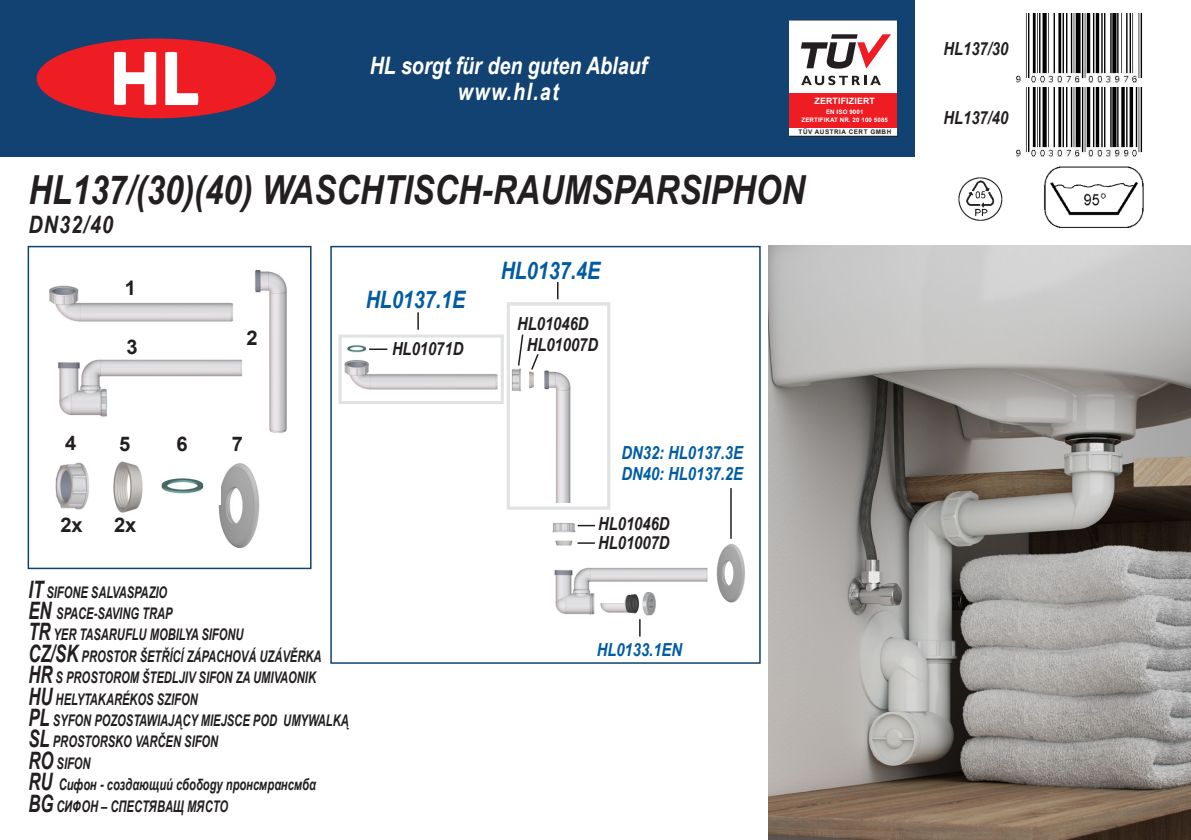
<style>
.page{position:relative;width:1191px;height:840px;background:#fff}
.page>*{position:absolute;margin:0;border:0;box-sizing:border-box;transform-origin:0 0}
.t1{font:italic 700 40px "Arial Narrow";color:#231f20}
.t2{font:italic 700 24px "Arial Narrow";color:#fff}
._1_Bezeichnung{font:italic 700 24px "Arial Narrow";color:#015ca3}
.t3{font:italic 700 24px "Arial Narrow";letter-spacing:.05em;color:#231f20}
.t4{font:700 20.2px "Arial";color:#231f20}
.t5{font:italic 700 18px "Arial Narrow";color:#231f20}
.t6{font:italic 700 18px "Arial Narrow";color:#015ca3}
.t7{font:italic 700 16px "Arial Narrow";color:#231f20;scale:.85 1}
.t8{font:700 8.8px "Arial";letter-spacing:.02em;color:#fff}
.t9{font:700 6.4px "Arial";letter-spacing:.08em;color:#231f20}
.t10{font:700 6.2px/7.8px "Arial";letter-spacing:.02em;color:#fff;text-align:center}
.s1{font-size:24px}
</style>
<div class="page">
<div style="left:330px;top:246px;width:430px;height:417px;border:2px solid #124271"></div>
<div style="left:28px;top:246px;width:283px;height:323px;border:2px solid #124271"></div>
<div style="left:0;top:0;width:914px;height:156px;background:#124271"></div>
<div style="left:37px;top:38px;width:239px;height:80px;background:#ee1d23;border-radius:50%"></div>
<svg style="left:165px;top:52px;width:34px;height:53px"></svg>
<svg style="left:114px;top:52px;width:42px;height:53px"></svg>
<svg style="left:789px;top:21px;width:108px;height:115px;background:#e49ea0"></svg>
<img style="left:1016px;top:14px;width:127px;height:68px">
<img style="left:1016px;top:88px;width:127px;height:68px">
<img style="left:1044px;top:166px;width:100px;height:62px">
<img style="left:958px;top:178px;width:45px;height:42px">
<img style="left:49px;top:285px;width:184px;height:37px">
<img style="left:254px;top:270px;width:33px;height:163px">
<img style="left:58px;top:359px;width:184px;height:58px">
<img style="left:55px;top:462px;width:34px;height:48px">
<img style="left:113px;top:461px;width:30px;height:52px">
<img style="left:218px;top:463px;width:42px;height:86px">
<img style="left:161px;top:463px;width:59px;height:41px">
<img style="left:716px;top:531px;width:29px;height:72px">
<img style="left:554px;top:567px;width:154px;height:70px">
<img style="left:344px;top:345px;width:154px;height:45px">
<img style="left:552px;top:523px;width:28px;height:23px">
<img style="left:511px;top:368px;width:60px;height:134px">
<svg style="left:369px;top:348px;width:18px;height:2px"></svg>
<div style="left:338px;top:334px;width:166px;height:70px;border:3px solid #e1e2e4"></div>
<div style="left:507px;top:302px;width:103px;height:207px;border:3px solid #e1e2e4"></div>
<svg style="left:517px;top:334px;width:7px;height:32px"></svg>
<svg style="left:530px;top:354px;width:10px;height:17px"></svg>
<svg style="left:508px;top:282px;width:101px;height:23px"></svg>
<svg style="left:577px;top:524px;width:18px;height:2px"></svg>
<svg style="left:577px;top:542px;width:18px;height:1px"></svg>
<svg style="left:639px;top:618px;width:1px;height:18px"></svg>
<hr style="left:730px;top:488px;width:1px;height:50px;background:#231f20">
<svg style="left:417px;top:312px;width:2px;height:17px"></svg>
<img style="left:768px;top:246px;width:423px;height:593px">
<p class="t2" style="left:370px;top:47px;width:279px">HL sorgt für den guten Ablauf</p>
<p class="t2" style="left:458px;top:74px;width:102px">www.hl.at</p>
<p class="t8" style="left:814px;top:95px;width:62px">ZERTIFIZIERT</p>
<p class="t9" style="left:798px;top:127px;width:94px">TÜV AUSTRIA CERT GMBH</p>
<p class="t10" style="left:801px;top:108px;width:88px">EN ISO 9001<br>ZERTIFIKAT NR. 20 100 5085</p>
<p class="t1" style="left:28px;top:159px;width:778px">HL137/(30)(40) WASCHTISCH-RAUMSPARSIPHON</p>
<p class="t3" style="left:28px;top:206px;width:86px">DN32/40</p>
<p class="t4" style="left:125px;top:274px;width:13px">1</p>
<p class="t4" style="left:126px;top:333px;width:13px">3</p>
<p class="t4" style="left:246px;top:324px;width:13px">2</p>
<p class="_1_Bezeichnung" style="left:366px;top:281px;width:101px">HL0137.1E</p>
<p class="t5" style="left:392px;top:334px;width:73px">HL01071D</p>
<p class="t4" style="left:65px;top:429px;width:13px">4</p>
<p class="t4" style="left:119px;top:429px;width:13px">5</p>
<p class="t4" style="left:232px;top:429px;width:13px">7</p>
<p class="t4" style="left:176px;top:429px;width:13px">6</p>
<p class="t4" style="left:60px;top:511px;width:24px">2x</p>
<p class="t4" style="left:114px;top:511px;width:24px">2x</p>
<p class="t7" style="left:28px;top:579px;width:165px"><span class="s1">IT</span> SIFONE SALVASPAZIO</p>
<p class="t7" style="left:28px;top:601px;width:171px"><span class="s1">EN</span> SPACE-SAVING TRAP</p>
<p class="t7" style="left:28px;top:622px;width:255px"><span class="s1">TR</span> YER TASARUFLU MOBILYA SIFONU</p>
<p class="t7" style="left:28px;top:643px;width:346px"><span class="s1">CZ/SK</span> PROSTOR ŠETŘĺCĺ ZÁPACHOVÁ UZÁVĚRKA</p>
<p class="t7" style="left:28px;top:665px;width:340px"><span class="s1">HR</span> S PROSTOROM ŠTEDLJIV SIFON ZA UMIVAONIK</p>
<p class="t7" style="left:28px;top:686px;width:201px"><span class="s1">HU</span> HELYTAKARÉKOS SZIFON</p>
<p class="t7" style="left:28px;top:708px;width:378px"><span class="s1">PL</span> SYFON POZOSTAWIAJĄCY MIEJSCE POD UMYWALKĄ</p>
<p class="t7" style="left:28px;top:729px;width:225px"><span class="s1">SL</span> PROSTORSKO VARČEN SIFON</p>
<p class="t7" style="left:28px;top:750px;width:75px"><span class="s1">RO</span> SIFON</p>
<p class="t7" style="left:28px;top:772px;width:340px"><span class="s1">RU</span> Cuфoн - сoздαющuú сбоδоgy npoнсмpαнсмбα</p>
<p class="t7" style="left:28px;top:793px;width:237px"><span class="s1">BG</span> СИФОН – СПЕСТЯВАЩ МЯСТО</p>
<p class="_1_Bezeichnung" style="left:500px;top:252px;width:101px">HL0137.4E</p>
<p class="t5" style="left:517px;top:309px;width:73px">HL01046D</p>
<p class="t5" style="left:527px;top:330px;width:73px">HL01007D</p>
<p class="t6" style="left:621px;top:439px;width:123px">DN32: HL0137.3E</p>
<p class="t6" style="left:621px;top:460px;width:123px">DN40: HL0137.2E</p>
<p class="t5" style="left:598px;top:510px;width:73px">HL01046D</p>
<p class="t5" style="left:598px;top:528px;width:73px">HL01007D</p>
<p class="t6" style="left:597px;top:635px;width:87px">HL0133.1EN</p>
<p class="t5" style="left:943px;top:35px;width:66px">HL137/30</p>
<p class="t5" style="left:943px;top:104px;width:66px">HL137/40</p>
</div>
